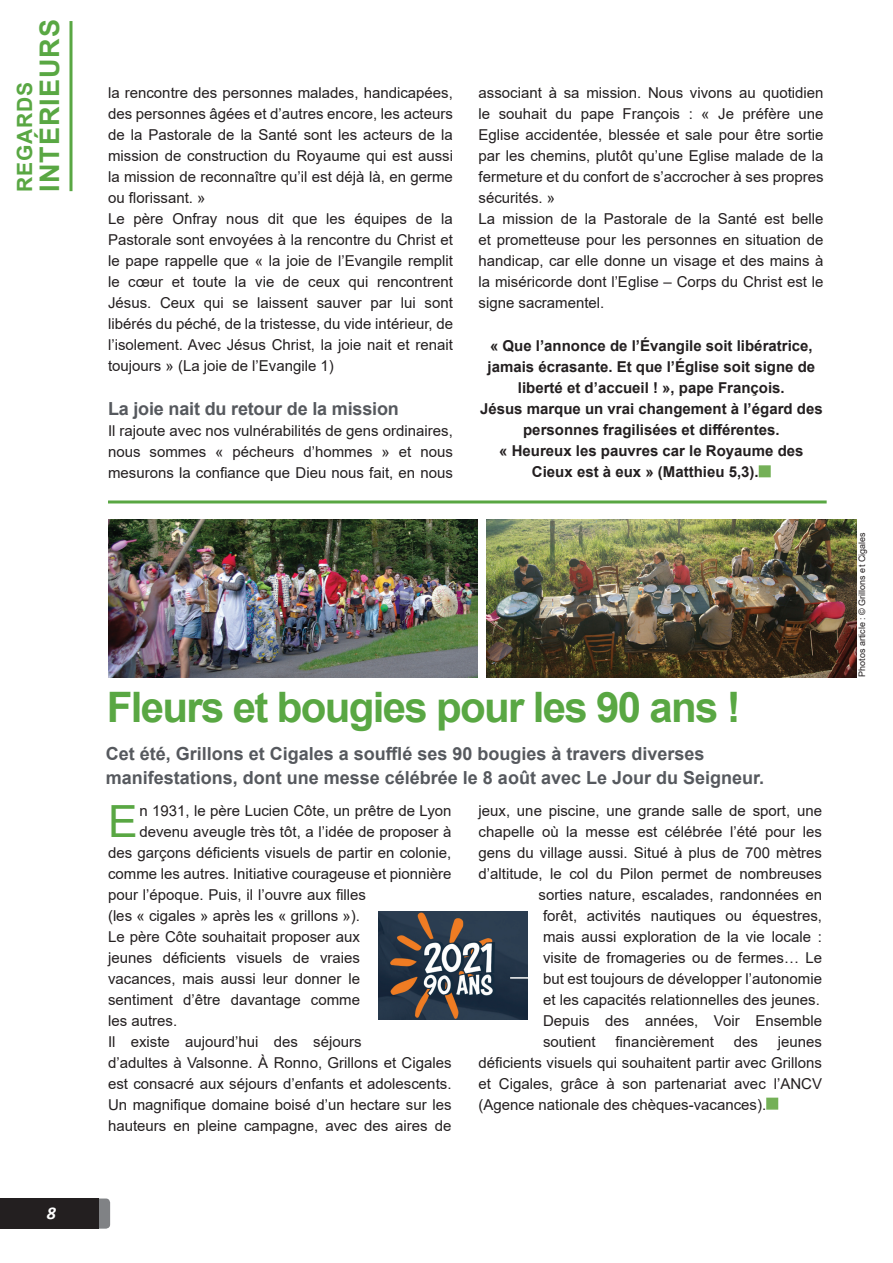
<style>
.page{position:relative;width:893px;height:1263px;background:#fff}
.page>*{position:absolute;margin:0;border:0;box-sizing:border-box;transform-origin:0 0}
.t1{font:44.4px "Arial";color:#59a743}
.t2{font:700 42px "Arial";letter-spacing:-.04em;color:#59a743}
.t3{font:700 27px "Arial";letter-spacing:.035em;color:#59a743}
.t4{font:700 21px "Arial";letter-spacing:.035em;color:#59a743}
.t5{font:700 18px/24px "Arial";color:#56595e}
.t6{font:italic 700 18px "Calibri";color:#fff}
.t7{font:15px/21px "Arial";color:#231f20}
.t8{font:700 15px "Arial";color:#231f20}
.t9{font:9px "Arial";color:#231f20}
</style>
<div class="page">
<div style="left:0;top:1198px;width:110px;height:30px;background:#808285;border-radius:4px"></div>
<div style="left:0;top:1198px;width:99px;height:31px;background:#231f20"></div>
<hr style="left:69px;top:21px;width:3px;height:170px;background:#59a743">
<div style="left:759px;top:465px;width:12px;height:12px;background:#74b057;border:1px solid #74b057"></div>
<hr style="left:108px;top:500px;width:719px;height:3px;background:#59a743">
<img style="left:108px;top:520px;width:370px;height:157px">
<div style="left:766px;top:1097px;width:12px;height:13px;background:#74b057;border:1px solid #74b057"></div>
<img style="left:486px;top:520px;width:370px;height:157px">
<img style="left:378px;top:912px;width:149px;height:107px">
<h3 class="t3" style="left:31px;top:192px;width:174px;rotate:-90deg">intérieurs</h3>
<h3 class="t4" style="left:10px;top:192px;width:111px;rotate:-90deg">regards</h3>
<p class="t6" style="left:47px;top:1200px;width:11px">8</p>
<p class="t7" style="left:108px;top:82px;width:346px">la rencontre des personnes malades, handicapées, des personnes âgées et d’autres encore, les acteurs de la Pastorale de la Santé sont les acteurs de la mission de construction du Royaume qui est aussi la mission de reconnaître qu’il est déjà là, en germe ou florissant. »<br>Le père Onfray nous dit que les équipes de la Pastorale sont envoyées à la rencontre du Christ et le pape rappelle que « la joie de l’Evangile remplit le cœur et toute la vie de ceux qui rencontrent Jésus. Ceux qui se laissent sauver par lui sont libérés du péché, de la tristesse, du vide intérieur, de l’isolement. Avec Jésus Christ, la joie nait et renait toujours » (La joie de l’Evangile 1)</p>
<p class="t5" style="left:108px;top:396px;width:292px">La joie nait du retour de la mission</p>
<p class="t7" style="left:108px;top:420px;width:346px;text-align:justify">Il rajoute avec nos vulnérabilités de gens ordinaires, nous sommes « pécheurs d’hommes » et nous mesurons la confiance que Dieu nous fait, en nous</p>
<p class="t7" style="left:478px;top:82px;width:346px">associant à sa mission. Nous vivons au quotidien le souhait du pape François : « Je préfère une Eglise accidentée, blessée et sale pour être sortie par les chemins, plutôt qu’une Eglise malade de la fermeture et du confort de s’accrocher à ses propres sécurités. »<br>La mission de la Pastorale de la Santé est belle et prometteuse pour les personnes en situation de handicap, car elle donne un visage et des mains à la miséricorde dont l’Eglise – Corps du Christ est le signe sacramentel.</p>
<p class="t8" style="left:490px;top:335px;width:324px">« Que l’annonce de l’Évangile soit libératrice,</p>
<p class="t8" style="left:487px;top:356px;width:329px">jamais écrasante. Et que l’Église soit signe de</p>
<p class="t8" style="left:518px;top:377px;width:268px">liberté et d’accueil ! », pape François.</p>
<p class="t8" style="left:480px;top:398px;width:344px">Jésus marque un vrai changement à l’égard des</p>
<p class="t8" style="left:523px;top:419px;width:258px">personnes fragilisées et différentes.</p>
<p class="t8" style="left:499px;top:440px;width:306px">« Heureux les pauvres car le Royaume des</p>
<p class="t8" style="left:532px;top:461px;width:228px">Cieux est à eux » (Matthieu 5,3).</p>
<h2 class="t2" style="left:107px;top:678px;width:635px">Fleurs et bougies pour les 90 ans !</h2>
<p class="t5" style="left:106px;top:742px;width:660px">Cet été, Grillons et Cigales a soufflé ses 90 bougies à travers diverses manifestations, dont une messe célébrée le 8 août avec Le Jour du Seigneur.</p>
<h1 class="t1" style="left:108px;top:790px;width:31px">E</h1>
<p class="t7" style="left:139px;top:800px;width:314px">n 1931, le père Lucien Côte, un prêtre de Lyon</p>
<p class="t7" style="left:139px;top:821px;width:314px">devenu aveugle très tôt, a l’idée de proposer à</p>
<p class="t7" style="left:108px;top:842px;width:345px">des garçons déficients visuels de partir en colonie,</p>
<p class="t7" style="left:108px;top:863px;width:345px">comme les autres. Initiative courageuse et pionnière</p>
<p class="t7" style="left:108px;top:884px;width:259px">pour l’époque. Puis, il l’ouvre aux filles</p>
<p class="t7" style="left:108px;top:905px;width:254px">(les « cigales » après les « grillons »).</p>
<p class="t7" style="left:108px;top:926px;width:253px">Le père Côte souhaitait proposer aux</p>
<p class="t7" style="left:108px;top:947px;width:253px">jeunes déficients visuels de vraies</p>
<p class="t7" style="left:108px;top:968px;width:253px">vacances, mais aussi leur donner le</p>
<p class="t7" style="left:108px;top:989px;width:253px">sentiment d’être davantage comme</p>
<p class="t7" style="left:108px;top:1010px;width:71px">les autres.</p>
<p class="t7" style="left:108px;top:1031px;width:255px">Il existe aujourd’hui des séjours</p>
<p class="t7" style="left:108px;top:1052px;width:345px">d’adultes à Valsonne. à Ronno, Grillons et Cigales</p>
<p class="t7" style="left:108px;top:1073px;width:345px">est consacré aux séjours d’enfants et adolescents.</p>
<p class="t7" style="left:108px;top:1094px;width:345px">Un magnifique domaine boisé d’un hectare sur les</p>
<p class="t7" style="left:108px;top:1115px;width:345px">hauteurs en pleine campagne, avec des aires de</p>
<p class="t7" style="left:478px;top:800px;width:345px">jeux, une piscine, une grande salle de sport, une</p>
<p class="t7" style="left:478px;top:821px;width:345px">chapelle où la messe est célébrée l’été pour les</p>
<p class="t7" style="left:478px;top:842px;width:345px">gens du village aussi. Situé à plus de 700 mètres</p>
<p class="t7" style="left:478px;top:863px;width:345px">d’altitude, le col du Pilon permet de nombreuses</p>
<p class="t7" style="left:538px;top:884px;width:285px">sorties nature, escalades, randonnées en</p>
<p class="t7" style="left:543px;top:905px;width:280px">forêt, activités nautiques ou équestres,</p>
<p class="t7" style="left:543px;top:926px;width:280px">mais aussi exploration de la vie locale :</p>
<p class="t7" style="left:543px;top:947px;width:280px">visite de fromageries ou de fermes… Le</p>
<p class="t7" style="left:543px;top:968px;width:280px">but est toujours de développer l’autonomie</p>
<p class="t7" style="left:543px;top:989px;width:278px">et les capacités relationnelles des jeunes.</p>
<p class="t7" style="left:543px;top:1010px;width:280px">Depuis des années, Voir Ensemble</p>
<p class="t7" style="left:543px;top:1031px;width:54px">soutient</p>
<p class="t7" style="left:615px;top:1031px;width:100px">financièrement</p>
<p class="t7" style="left:734px;top:1031px;width:26px">des</p>
<p class="t7" style="left:478px;top:1031px;width:345px;text-align:justify;text-indent:299px">jeunes déficients visuels qui souhaitent partir avec Grillons et Cigales, grâce à son partenariat avec l’ANCV (Agence nationale des chèques-vacances).</p>
<p class="t9" style="left:856px;top:677px;width:146px;rotate:-90deg">Photos article : © Grillons et Cigales</p>
</div>
